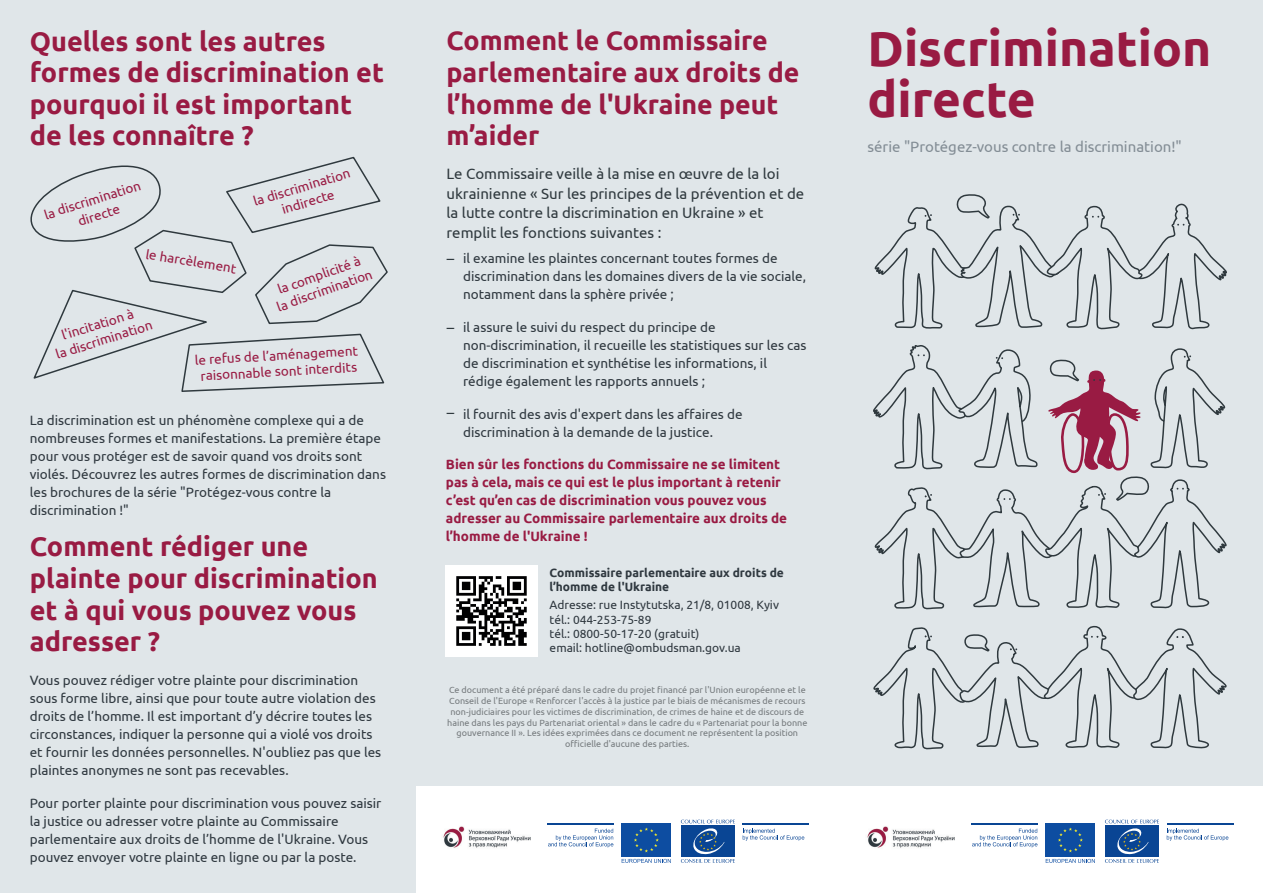
<style>
.page{position:relative;width:1263px;height:893px;background:#e0e6e9}
.page>*{position:absolute;margin:0;border:0;box-sizing:border-box;transform-origin:0 0}
.t1{font:700 49.5px/51px "Ubuntu";color:#991b43}
.t2{font:700 27px/31.5px "Ubuntu";color:#991b43}
.t3{font:700 26.7px/31.5px "Ubuntu";color:#991b43}
.t4{font:15px/19.5px "Ubuntu";color:#2f393e}
.t5{font:15px "Ubuntu";color:#838d95}
.t6{font:13.5px/18px "Ubuntu";color:#2f383f}
.t7{font:700 13.5px/18px "Ubuntu";color:#991b43}
.t8{font:13.5px/16.2px "Ubuntu";color:#991b43;text-align:center}
.t9{font:12px/14.4px "Ubuntu";color:#2f383f}
.t10{font:700 12px/14.4px "Ubuntu";color:#2f383f}
.t11{font:9px/10.8px "Ubuntu";color:#757a7d;text-align:center}
</style>
<div class="page">
<div style="left:417px;top:786px;width:846px;height:107px;background:#fff"></div>
<svg style="left:873px;top:625px;width:354px;height:125px"></svg>
<svg style="left:873px;top:194px;width:354px;height:416px"></svg>
<img style="left:867px;top:826px;width:88px;height:22px">
<svg style="left:1046px;top:859px;width:49px;height:4px"></svg>
<div style="left:1045px;top:823px;width:50px;height:33px;background:#0d4da1"></div>
<svg style="left:1058px;top:827px;width:25px;height:25px"></svg>
<hr style="left:971px;top:823px;width:66px;height:1px;background:#094594">
<svg style="left:1105px;top:820px;width:54px;height:43px"></svg>
<hr style="left:1167px;top:823px;width:66px;height:1px;background:#094594">
<svg style="left:1167px;top:829px;width:61px;height:12px"></svg>
<svg style="left:972px;top:829px;width:65px;height:18px"></svg>
<img style="left:443px;top:826px;width:88px;height:22px">
<svg style="left:622px;top:859px;width:49px;height:4px"></svg>
<div style="left:621px;top:823px;width:50px;height:33px;background:#0d4da1"></div>
<svg style="left:634px;top:827px;width:25px;height:25px"></svg>
<hr style="left:547px;top:823px;width:66px;height:1px;background:#094594">
<svg style="left:681px;top:820px;width:54px;height:43px"></svg>
<hr style="left:743px;top:823px;width:66px;height:1px;background:#094594">
<svg style="left:743px;top:829px;width:61px;height:12px"></svg>
<svg style="left:548px;top:829px;width:65px;height:18px"></svg>
<img style="left:446px;top:565px;width:91px;height:91px">
<svg style="left:30px;top:156px;width:358px;height:236px"></svg>
<h2 class="t2" style="left:30px;top:25px;width:356px">Quelles sont les autres formes de discrimination et pourquoi il est important de les connaître ?</h2>
<p class="t8" style="left:42px;top:207px;width:102px;rotate:-18deg">la discrimination directe</p>
<p class="t8" style="left:251px;top:193px;width:102px;rotate:-17deg">la discrimination indirecte</p>
<p class="t8" style="left:147px;top:246px;width:93px;rotate:9deg">le harcèlement</p>
<p class="t8" style="left:269px;top:284px;width:102px;rotate:-20deg">la complicité à la discrimination</p>
<p class="t8" style="left:194px;top:351px;width:165px;rotate:-3deg">le refus de l’aménagement raisonnable sont interdits</p>
<p class="t8" style="left:49px;top:331px;width:102px;rotate:-17deg">l'incitation à<br>la discrimination</p>
<p class="t6" style="left:30px;top:410px;width:358px">La discrimination est un phénomène complexe qui a de nombreuses formes et manifestations. La première étape pour vous protéger est de savoir quand vos droits sont violés. Découvrez les autres formes de discrimination dans les brochures de la série "Protégez-vous contre la discrimination !"</p>
<h2 class="t2" style="left:30px;top:531px;width:349px">Comment rédiger une plainte pour discrimination et à qui vous pouvez vous adresser ?</h2>
<p class="t6" style="left:30px;top:670px;width:353px">Vous pouvez rédiger votre plainte pour discrimination sous forme libre, ainsi que pour toute autre violation des droits de l’homme. Il est important d’y décrire toutes les circonstances, indiquer la personne qui a violé vos droits et fournir les données personnelles. N'oubliez pas que les plaintes anonymes ne sont pas recevables.</p>
<p class="t6" style="left:30px;top:793px;width:353px">Pour porter plainte pour discrimination vous pouvez saisir la justice ou adresser votre plainte au Commissaire parlementaire aux droits de l’homme de l'Ukraine. Vous pouvez envoyer votre plainte en ligne ou par la poste.</p>
<h3 class="t3" style="left:446px;top:25px;width:355px">Comment le Commissaire parlementaire aux droits de l’homme de l'Ukraine peut m’aider</h3>
<p class="t4" style="left:446px;top:164px;width:359px">Le Commissaire veille à la mise en œuvre de la loi ukrainienne « Sur les principes de la prévention et de la lutte contre la discrimination en Ukraine » et remplit les fonctions suivantes :</p>
<p class="t4" style="left:447px;top:248px;width:9px">–</p>
<p class="t4" style="left:447px;top:317px;width:9px">–</p>
<p class="t4" style="left:447px;top:402px;width:9px">–</p>
<p class="t6" style="left:463px;top:249px;width:344px">il examine les plaintes concernant toutes formes de discrimination dans les domaines divers de la vie sociale, notamment dans la sphère privée ;</p>
<p class="t6" style="left:463px;top:318px;width:345px">il assure le suivi du respect du principe de non-discrimination, il recueille les statistiques sur les cas de discrimination et synthétise les informations, il rédige également les rapports annuels ;</p>
<p class="t6" style="left:463px;top:405px;width:281px">il fournit des avis d'expert dans les affaires de discrimination à la demande de la justice.</p>
<p class="t7" style="left:446px;top:455px;width:343px">Bien sûr les fonctions du Commissaire ne se limitent pas à cela, mais ce qui est le plus important à retenir c’est qu’en cas de discrimination vous pouvez vous adresser au Commissaire parlementaire aux droits de l’homme de l'Ukraine !</p>
<p class="t10" style="left:550px;top:565px;width:236px">Commissaire parlementaire aux droits de l’homme de l'Ukraine</p>
<p class="t9" style="left:550px;top:597px;width:231px">Adresse: rue Instytutska, 21/8, 01008, Kyiv tél.: 044-253-75-89<br>tél.: 0800-50-17-20 (gratuit)<br>еmail: hotline@ombudsman.gov.ua</p>
<p class="t11" style="left:447px;top:684px;width:362px">Ce document a été préparé dans le cadre du projet financé par l'Union européenne et le Conseil de l'Europe « Renforcer l'accès à la justice par le biais de mécanismes de recours non-judiciaires pour les victimes de discrimination, de crimes de haine et de discours de haine dans les pays du Partenariat oriental » dans le cadre du « Partenariat pour la bonne gouvernance II ». Les idées exprimées dans ce document ne représentent la position officielle d'aucune des parties.</p>
<h1 class="t1" style="left:867px;top:22px;width:345px">Discrimination directe</h1>
<p class="t5" style="left:867px;top:138px;width:316px">série "Protégez-vous contre la discrimination!"</p>
</div>
